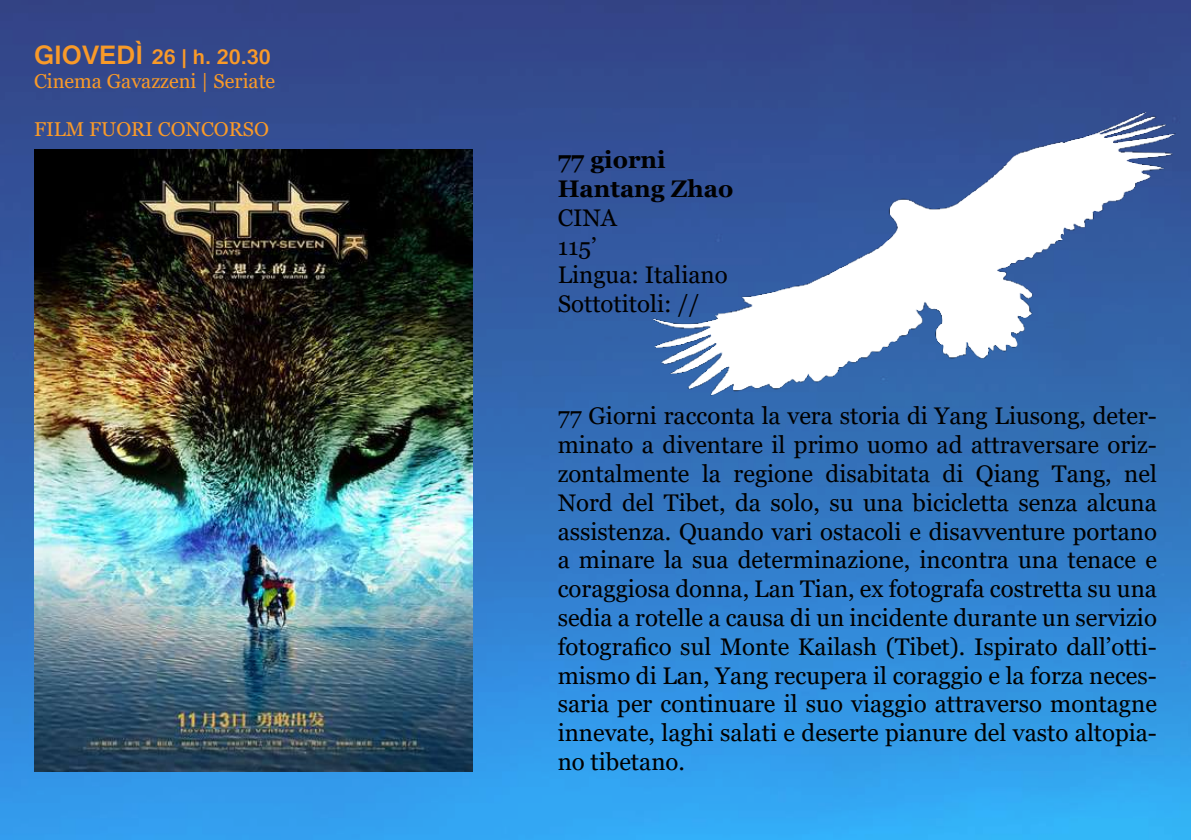
<style>
.page{position:relative;width:1191px;height:840px;background:#fff}
.page>*{position:absolute;margin:0;border:0;box-sizing:border-box;transform-origin:0 0}
.t1{font:24px/28.8px "Georgia";color:#000}
.t2{font:700 24px/28.8px "Georgia";color:#000}
.t3{font:700 22px "Gautami";color:#f99a29}
.t4{font:20px "Georgia";color:#f99a29}
.s1{font-size:28px}
</style>
<div class="page">
<img style="left:0;top:0;width:1191px;height:839px">
<img style="left:34px;top:150px;width:438px;height:621px">
<img style="left:631px;top:110px;width:560px;height:286px">
<p class="t3" style="left:34px;top:43px;width:238px"><span class="s1">GIOVEDÌ</span> 26 | h. 20.30</p>
<p class="t4" style="left:34px;top:69px;width:243px">Cinema Gavazzeni | Seriate</p>
<p class="t4" style="left:34px;top:117px;width:236px">FILM FUORI CONCORSO</p>
<p class="t2" style="left:557px;top:145px;width:177px">77 giorni<br>Hantang Zhao</p>
<p class="t1" style="left:557px;top:203px;width:171px">CINA<br>115’<br>Lingua: Italiano<br>Sottotitoli: //</p>
<p class="t1" style="left:557px;top:402px;width:601px;text-align:justify">77 Giorni racconta la vera storia di Yang Liusong, deter&shy;minato a diventare il primo uomo ad attraversare oriz&shy;zontalmente la regione disabitata di Qiang Tang, nel Nord del Tibet, da solo, su una bicicletta senza alcuna assistenza. Quando vari ostacoli e disavventure portano a minare la sua determinazione, incontra una tenace e coraggiosa donna, Lan Tian, ex fotografa costretta su una sedia a rotelle a causa di un incidente durante un servizio fotografico sul Monte Kailash (Tibet). Ispirato dall’otti&shy;mismo di Lan, Yang recupera il coraggio e la forza neces&shy;saria per continuare il suo viaggio attraverso montagne innevate, laghi salati e deserte pianure del vasto altopia&shy;no tibetano.</p>
</div>
